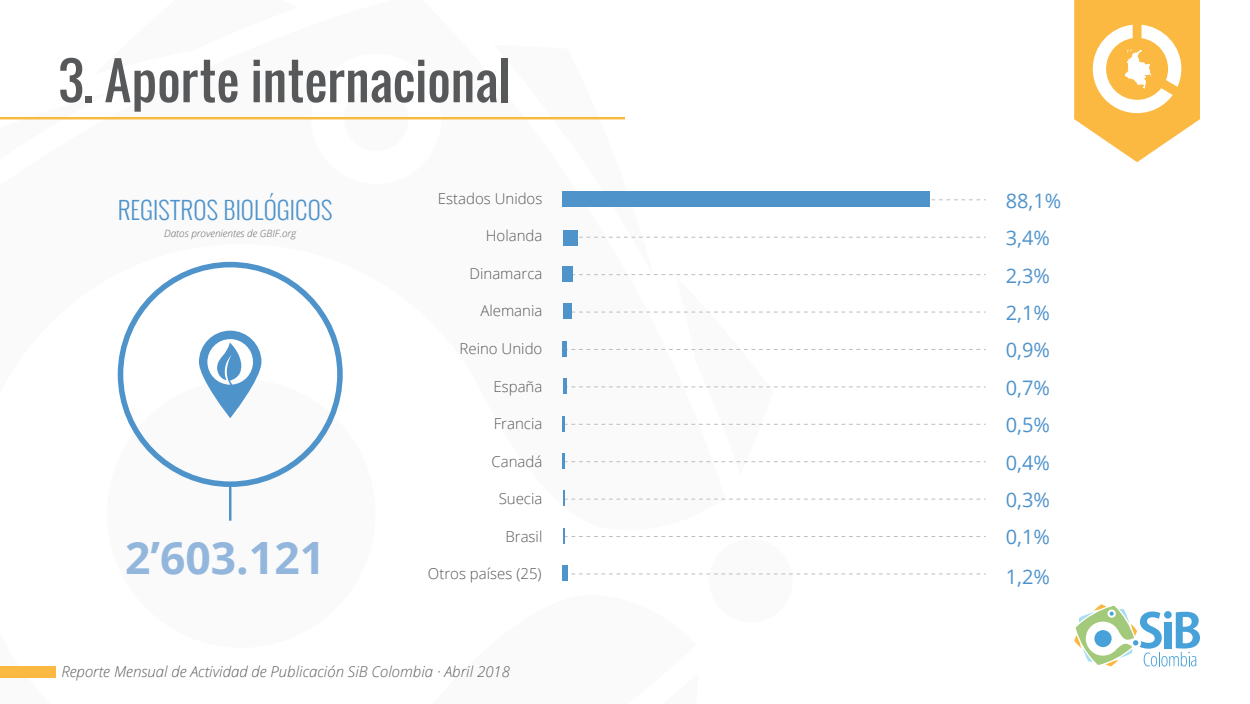
<style>
.page{position:relative;width:1250px;height:704px;background:#fff}
.page>*{position:absolute;margin:0;border:0;box-sizing:border-box;transform-origin:0 0}
.t1{font:50.38px "Oswald";color:#57585a}
.t2{font:700 44.5px "Open Sans";color:#93b6dd}
.t3{font:300 24.25px "Oswald";letter-spacing:.01em;color:#4f93cb}
.t4{font:20px/37.4px "Open Sans";color:#4f93cb}
.t5{font:300 15px "Open Sans";color:#57585a}
.t6{font:italic 300 15px "Open Sans";color:#5d5d5d}
.t7{font:italic 300 10px "Open Sans";color:#666}
</style>
<div class="page">
<svg style="left:0;top:666px;width:56px;height:12px"></svg>
<svg style="left:0;top:116px;width:112px;height:4px"></svg>
<svg style="left:493px;top:116px;width:157px;height:121px"></svg>
<div style="left:344px;top:86px;width:65px;height:65px;background:#fafafa;border-radius:50%"></div>
<div style="left:0;top:666px;width:55px;height:11px;background:#fcb941"></div>
<hr style="left:0;top:117px;width:625px;height:2px;background:#fcb941">
<svg style="left:1074px;top:0;width:126px;height:162px"></svg>
<svg style="left:1074px;top:604px;width:126px;height:62px"></svg>
<svg style="left:929px;top:199px;width:57px;height:1px"></svg>
<svg style="left:579px;top:237px;width:407px;height:1px"></svg>
<svg style="left:118px;top:262px;width:225px;height:225px"></svg>
<svg style="left:199px;top:330px;width:62px;height:88px"></svg>
<hr style="left:229px;top:487px;width:2px;height:33px;background:#4f93cb">
<svg style="left:563px;top:274px;width:423px;height:195px"></svg>
<svg style="left:563px;top:490px;width:423px;height:16px"></svg>
<svg style="left:563px;top:528px;width:423px;height:47px"></svg>
<div style="left:562px;top:191px;width:367px;height:16px;background:#4f93cb"></div>
<div style="left:563px;top:230px;width:15px;height:16px;background:#4f93cb"></div>
<div style="left:562px;top:565px;width:6px;height:16px;background:#4f93cb"></div>
<div style="left:562px;top:266px;width:11px;height:15px;background:#4f93cb"></div>
<h1 class="t1" style="left:58px;top:43px;width:454px">3. Aporte internacional</h1>
<h3 class="t3" style="left:118px;top:192px;width:216px">REGISTROS BIOLÓGICOS</h3>
<p class="t7" style="left:164px;top:226px;width:134px">Datos provenientes de GBIF.org</p>
<h2 class="t2" style="left:125px;top:526px;width:202px">2’603.121</h2>
<p class="t5" style="left:438px;top:188px;width:106px">Estados Unidos</p>
<p class="t5" style="left:486px;top:226px;width:58px">Holanda</p>
<p class="t5" style="left:470px;top:263px;width:74px">Dinamarca</p>
<p class="t5" style="left:480px;top:301px;width:64px">Alemania</p>
<p class="t5" style="left:460px;top:338px;width:84px">Reino Unido</p>
<p class="t5" style="left:493px;top:376px;width:50px">España</p>
<p class="t5" style="left:494px;top:413px;width:50px">Francia</p>
<p class="t5" style="left:491px;top:451px;width:52px">Canadá</p>
<p class="t5" style="left:499px;top:488px;width:45px">Suecia</p>
<p class="t5" style="left:505px;top:525px;width:38px">Brasil</p>
<h3 class="t4" style="left:1006px;top:181px;width:57px">88,1%<br>3,4%<br>2,3%<br>2,1%<br>0,9%<br>0,7%<br>0,5%<br>0,4%<br>0,3%<br>0,1%</h3>
<p class="t5" style="left:428px;top:563px;width:115px">Otros países (25)</p>
<h3 class="t4" style="left:1006px;top:557px;width:46px">1,2%</h3>
<p class="t6" style="left:61px;top:661px;width:450px">Reporte Mensual de Actividad de Publicación SiB Colombia · Abril 2018</p>
</div>
